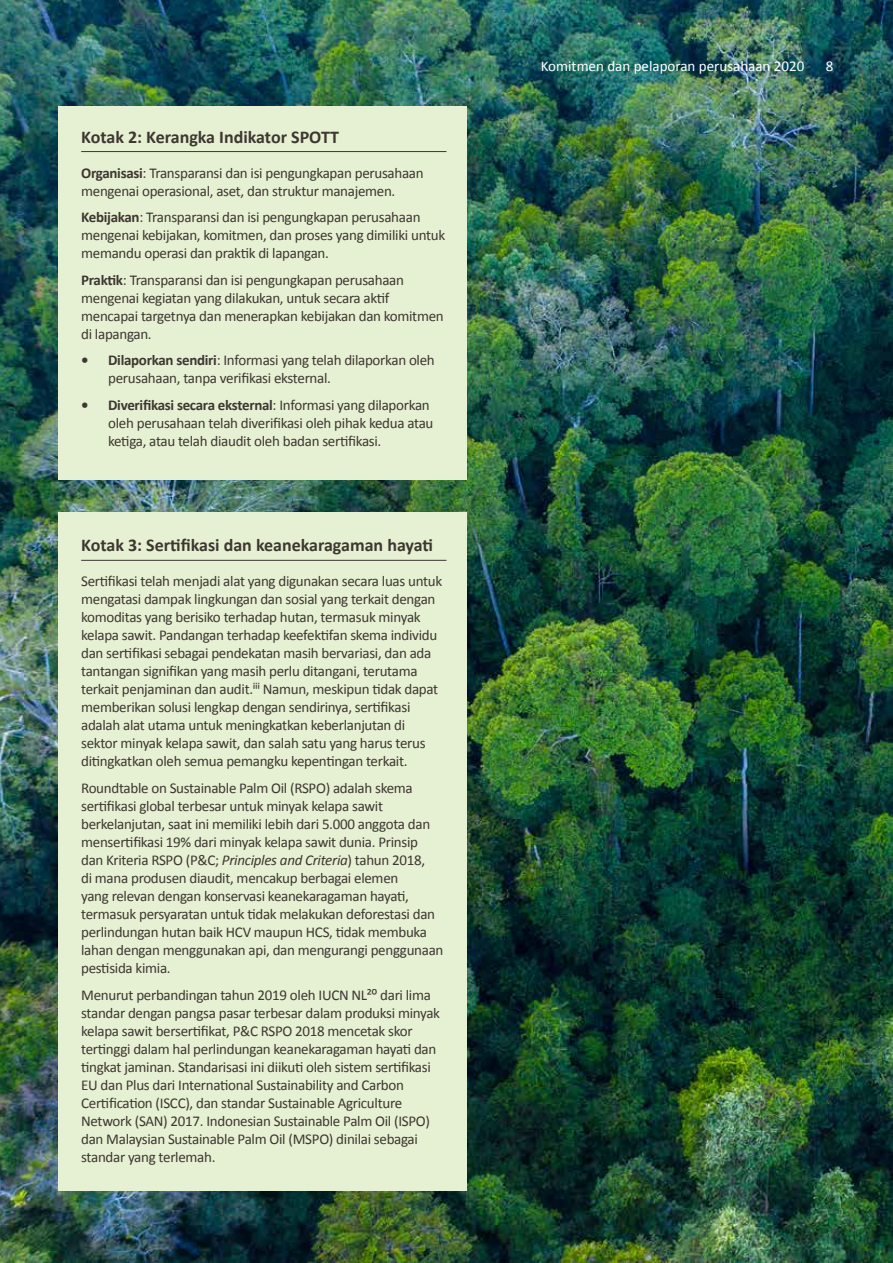
<style>
.page{position:relative;width:893px;height:1263px;background:#fff}
.page>*{position:absolute;margin:0;border:0;box-sizing:border-box;transform-origin:0 0}
.t1{font:700 18px "Calibri";color:#3d3732}
.t2{font:15px/18px "Calibri";letter-spacing:-.02em;color:#3d3732}
.t3{font:15px "Calibri";color:#fff}
.s1{font-weight:700}
.s2{font-style:italic}
</style>
<div class="page">
<img style="left:0;top:0;width:893px;height:1263px">
<div style="left:58px;top:106px;width:409px;height:373px;background:#e6f0d2"></div>
<div style="left:58px;top:512px;width:409px;height:679px;background:#e6f0d2"></div>
<hr style="left:81px;top:560px;width:365px;height:1px;background:#3d3732">
<hr style="left:81px;top:151px;width:365px;height:1px;background:#3d3732">
<p class="t1" style="left:81px;top:124px;width:259px">Kotak 2: Kerangka Indikator SPOTT</p>
<p class="t2" style="left:81px;top:163px;width:344px"><span class="s1">Organisasi</span>: Transparansi dan isi pengungkapan perusahaan mengenai operasional, aset, dan struktur manajemen.</p>
<p class="t2" style="left:81px;top:207px;width:366px"><span class="s1">Kebijakan</span>: Transparansi dan isi pengungkapan perusahaan mengenai kebijakan, komitmen, dan proses yang dimiliki untuk memandu operasi dan praktik di lapangan.</p>
<p class="t2" style="left:81px;top:270px;width:364px"><span class="s1">Praktik</span>: Transparansi dan isi pengungkapan perusahaan mengenai kegiatan yang dilakukan, untuk secara aktif mencapai targetnya dan menerapkan kebijakan dan komitmen di lapangan.</p>
<p class="t2" style="left:108px;top:351px;width:328px;text-indent:-27px"><span class="s1">• Dilaporkan sendiri</span>: Informasi yang telah dilaporkan oleh perusahaan, tanpa verifikasi eksternal.</p>
<p class="t2" style="left:108px;top:395px;width:327px;text-indent:-27px"><span class="s1">• Diverifikasi secara eksternal</span>: Informasi yang dilaporkan oleh perusahaan telah diverifikasi oleh pihak kedua atau ketiga, atau telah diaudit oleh badan sertifikasi.</p>
<p class="t1" style="left:81px;top:533px;width:353px">Kotak 3: Sertifikasi dan keanekaragaman hayati</p>
<p class="t2" style="left:81px;top:572px;width:363px">Sertifikasi telah menjadi alat yang digunakan secara luas untuk mengatasi dampak lingkungan dan sosial yang terkait dengan komoditas yang berisiko terhadap hutan, termasuk minyak kelapa sawit. Pandangan terhadap keefektifan skema individu dan sertifikasi sebagai pendekatan masih bervariasi, dan ada tantangan signifikan yang masih perlu ditangani, terutama terkait penjaminan dan audit.iii Namun, meskipun tidak dapat memberikan solusi lengkap dengan sendirinya, sertifikasi adalah alat utama untuk meningkatkan keberlanjutan di sektor minyak kelapa sawit, dan salah satu yang harus terus ditingkatkan oleh semua pemangku kepentingan terkait.</p>
<p class="t2" style="left:81px;top:778px;width:364px">Roundtable on Sustainable Palm Oil (RSPO) adalah skema sertifikasi global terbesar untuk minyak kelapa sawit berkelanjutan, saat ini memiliki lebih dari 5.000 anggota dan mensertifikasi 19% dari minyak kelapa sawit dunia. Prinsip dan Kriteria RSPO (P&amp;C; <span class="s2">Principles and Criteria</span>) tahun 2018,<br>di mana produsen diaudit, mencakup berbagai elemen<br>yang relevan dengan konservasi keanekaragaman hayati, termasuk persyaratan untuk tidak melakukan deforestasi dan perlindungan hutan baik HCV maupun HCS, tidak membuka lahan dengan menggunakan api, dan mengurangi penggunaan pestisida kimia.</p>
<p class="t2" style="left:81px;top:985px;width:360px">Menurut perbandingan tahun 2019 oleh IUCN NL²⁰ dari lima standar dengan pangsa pasar terbesar dalam produksi minyak kelapa sawit bersertifikat, P&amp;C RSPO 2018 mencetak skor tertinggi dalam hal perlindungan keanekaragaman hayati dan tingkat jaminan. Standarisasi ini diikuti oleh sistem sertifikasi EU dan Plus dari International Sustainability and Carbon Certification (ISCC), dan standar Sustainable Agriculture Network (SAN) 2017. Indonesian Sustainable Palm Oil (ISPO) dan Malaysian Sustainable Palm Oil (MSPO) dinilai sebagai standar yang terlemah.</p>
<p class="t3" style="left:541px;top:57px;width:265px">Komitmen dan pelaporan perusahaan 2020</p>
<p class="t3" style="left:826px;top:57px;width:9px">8</p>
</div>
